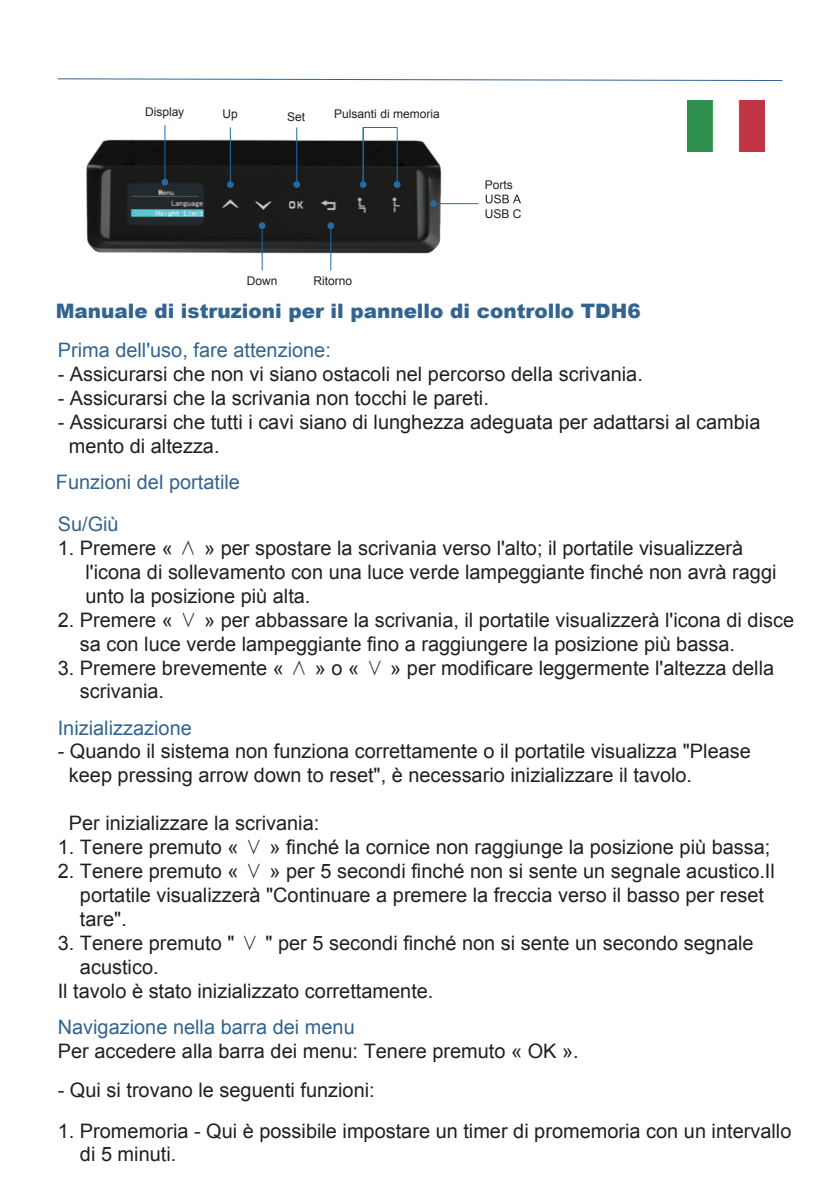
<style>
.page{position:relative;width:840px;height:1191px;background:#fff}
.page>*{position:absolute;margin:0;border:0;box-sizing:border-box;transform-origin:0 0}
.t1{font:20px/24px "Arial";color:#231f20}
.t2{font:20px "Arial";color:#33648f}
.t3{font:900 20px "Arial";color:#33648f}
.t4{font:12px "Arial";color:#231f20}
.s1{font-family:"Adobe Song Std";font-weight:300}
</style>
<div class="page">
<svg style="left:461px;top:79px;width:322px;height:2px"></svg>
<img style="left:687px;top:100px;width:76px;height:51px">
<img style="left:57px;top:78px;width:404px;height:193px">
<div style="left:161px;top:179px;width:7px;height:6px;background:#226ca4;border-radius:50%"></div>
<hr style="left:164px;top:125px;width:1px;height:59px;background:#226ca4">
<div style="left:227px;top:181px;width:6px;height:7px;background:#226ca4;border-radius:50%"></div>
<hr style="left:230px;top:127px;width:1px;height:60px;background:#226ca4">
<div style="left:293px;top:181px;width:7px;height:7px;background:#226ca4;border-radius:50%"></div>
<hr style="left:296px;top:127px;width:1px;height:60px;background:#226ca4">
<div style="left:259px;top:222px;width:6px;height:7px;background:#226ca4;border-radius:50%"></div>
<hr style="left:261px;top:226px;width:1px;height:44px;background:#226ca4">
<div style="left:327px;top:222px;width:7px;height:7px;background:#226ca4;border-radius:50%"></div>
<hr style="left:330px;top:226px;width:1px;height:44px;background:#226ca4">
<div style="left:430px;top:200px;width:7px;height:7px;background:#226ca4;border-radius:50%"></div>
<hr style="left:433px;top:203px;width:45px;height:1px;background:#226ca4">
<svg style="left:485px;top:194px;width:35px;height:9px"></svg>
<svg style="left:362px;top:126px;width:36px;height:62px"></svg>
<div style="left:359px;top:181px;width:7px;height:7px;background:#226ca4;border-radius:50%"></div>
<hr style="left:362px;top:127px;width:1px;height:60px;background:#226ca4">
<div style="left:393px;top:181px;width:7px;height:7px;background:#226ca4;border-radius:50%"></div>
<hr style="left:396px;top:127px;width:1px;height:60px;background:#226ca4">
<p class="t4" style="left:145px;top:107px;width:40px">Display</p>
<p class="t4" style="left:222px;top:110px;width:17px">Up</p>
<p class="t4" style="left:287px;top:112px;width:20px">Set</p>
<p class="t4" style="left:334px;top:110px;width:107px">Pulsanti di memoria</p>
<p class="t4" style="left:246px;top:276px;width:32px">Down</p>
<p class="t4" style="left:313px;top:276px;width:40px">Ritorno</p>
<p class="t4" style="left:484px;top:180px;width:30px">Ports</p>
<p class="t4" style="left:484px;top:209px;width:38px">USB C</p>
<p class="t3" style="left:56px;top:304px;width:586px">Manuale di istruzioni per il pannello di controllo TDH6</p>
<p class="t2" style="left:58px;top:342px;width:274px">Prima dell'uso, fare attenzione:</p>
<p class="t1" style="left:58px;top:364px;width:586px">- Assicurarsi che non vi siano ostacoli nel percorso della scrivania.</p>
<p class="t1" style="left:58px;top:387px;width:432px">- Assicurarsi che la scrivania non tocchi le pareti.</p>
<p class="t1" style="left:69px;top:411px;width:692px;text-indent:-11px">- Assicurarsi che tutti i cavi siano di lunghezza adeguata per adattarsi al cambia mento di altezza.</p>
<p class="t2" style="left:56px;top:474px;width:185px">Funzioni del portatile</p>
<p class="t2" style="left:58px;top:516px;width:62px">Su/Giù</p>
<p class="t1" style="left:85px;top:538px;width:692px;text-indent:-28px">1. Premere « <span class="s1">∧</span> » per spostare la scrivania verso l'alto; il portatile visualizzerà l'icona di sollevamento con una luce verde lampeggiante finché non avrà raggi unto la posizione più alta.</p>
<p class="t1" style="left:80px;top:609px;width:715px;text-indent:-22px">2. Premere « <span class="s1">∨</span> » per abbassare la scrivania, il portatile visualizzerà l'icona di disce sa con luce verde lampeggiante fino a raggiungere la posizione più bassa.</p>
<p class="t1" style="left:80px;top:657px;width:695px;text-indent:-22px">3. Premere brevemente « <span class="s1">∧</span> » o « <span class="s1">∨</span> » per modificare leggermente l'altezza della scrivania.</p>
<p class="t2" style="left:58px;top:720px;width:135px">Inizializzazione</p>
<p class="t1" style="left:69px;top:741px;width:683px;text-indent:-11px">- Quando il sistema non funziona correttamente o il portatile visualizza "Please keep pressing arrow down to reset", è necessario inizializzare il tavolo.</p>
<p class="t1" style="left:69px;top:813px;width:252px">Per inizializzare la scrivania:</p>
<p class="t1" style="left:58px;top:837px;width:713px">1. Tenere premuto « <span class="s1">∨</span> » finché la cornice non raggiunge la posizione più bassa;</p>
<p class="t1" style="left:80px;top:861px;width:696px;text-indent:-22px">2. Tenere premuto « <span class="s1">∨</span> » per 5 secondi finché non si sente un segnale acustico.Il portatile visualizzerà "Continuare a premere la freccia verso il basso per reset tare".</p>
<p class="t1" style="left:58px;top:932px;width:697px">3. Tenere premuto " <span class="s1">∨</span> " per 5 secondi finché non si sente un secondo segnale</p>
<p class="t1" style="left:80px;top:956px;width:80px">acustico.</p>
<p class="t1" style="left:58px;top:980px;width:377px">Il tavolo è stato inizializzato correttamente.</p>
<p class="t2" style="left:58px;top:1019px;width:298px">Navigazione nella barra dei menu</p>
<p class="t1" style="left:58px;top:1040px;width:522px">Per accedere alla barra dei menu: Tenere premuto « OK ».</p>
<p class="t1" style="left:58px;top:1080px;width:318px">- Qui si trovano le seguenti funzioni:</p>
<p class="t1" style="left:80px;top:1120px;width:712px;text-indent:-22px">1. Promemoria - Qui è possibile impostare un timer di promemoria con un intervallo di 5 minuti.</p>
</div>
